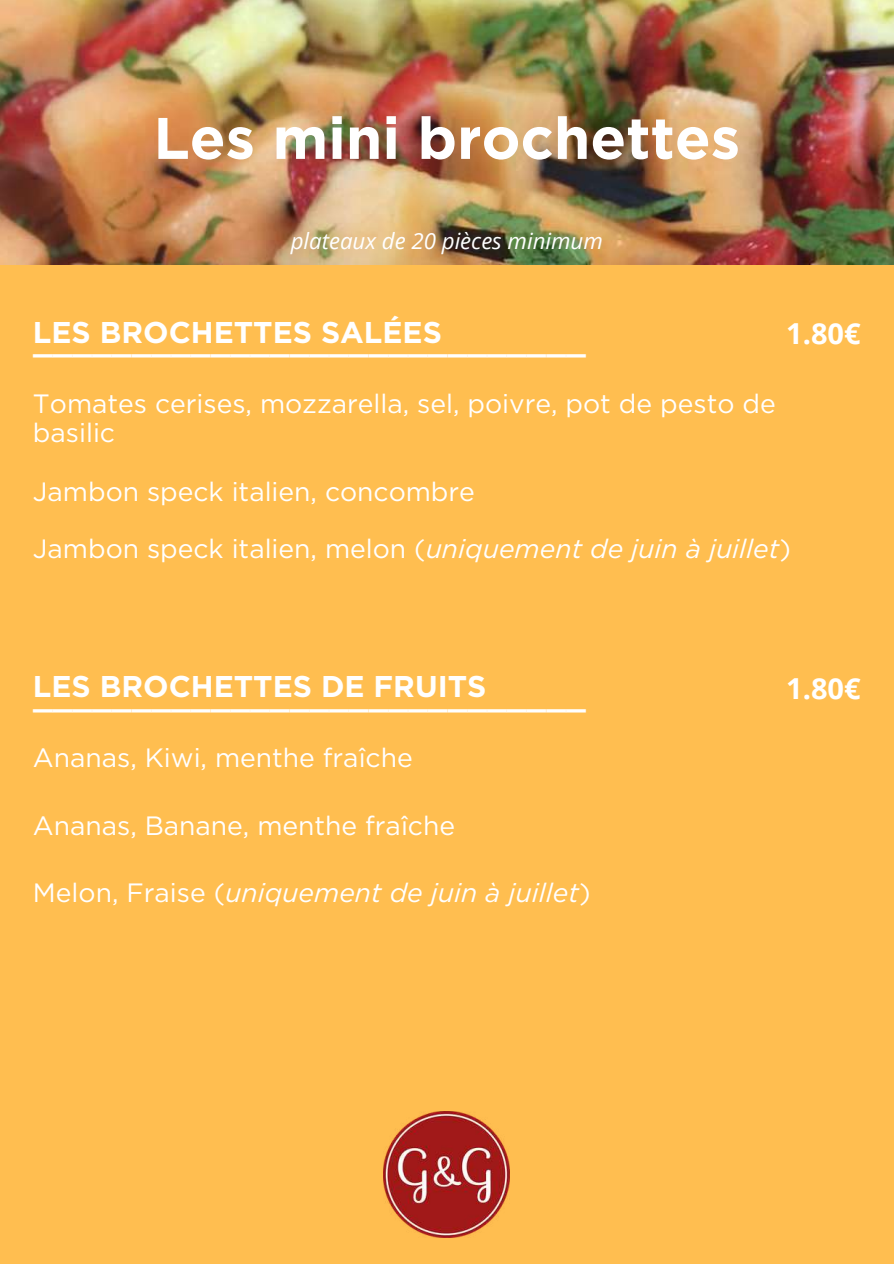
<style>
.page{position:relative;width:894px;height:1264px;background:#fff}
.page>*{position:absolute;margin:0;border:0;box-sizing:border-box;transform-origin:0 0}
.t1{font:700 58.5px "Gotham";color:#fff}
.t2{font:700 48px "Open Sans";color:#fff}
.t3{font:700 28.95px "Open Sans";color:#fff}
.t4{font:26.55px/29.2px "Gotham";color:#fff}
.t5{font:italic 26.55px "Gotham";color:#fff}
.t6{font:italic 22.2px "Open Sans";color:#fff}
.s1{font-style:italic}
.s2{font-style:normal}
</style>
<div class="page">
<div style="left:0;top:0;width:893px;height:1263px;background:#ffbe50"></div>
<img style="left:0;top:0;width:893px;height:264px">
<img style="left:384px;top:1111px;width:126px;height:126px">
<h1 class="t1" style="left:153px;top:103px;width:588px">Les mini brochettes</h1>
<p class="t6" style="left:290px;top:225px;width:313px">plateaux de 20 pièces minimum</p>
<h2 class="t2" style="left:33px;top:299px;width:554px"><sup>L</sup>_ <sup>E</sup>_ <sup>S</sup>_ _<sup>B</sup>_<sup>R</sup>_<sup>O</sup>_ <sup>C</sup>_ <sup>H</sup>_ _<sup>E</sup> _<sup>T</sup> _<sup>T</sup> _<sup>E</sup> _<sup>S</sup> _<sup>S</sup>_<sup>A</sup>_<sup>L</sup>_<sup>É</sup>_<sup>E</sup>_<sup>S</sup>_ _ _ _ _ _ _ _</h2>
<p class="t3" style="left:786px;top:313px;width:76px">1.80€</p>
<p class="t4" style="left:33px;top:389px;width:744px">Tomates cerises, mozzarella, sel, poivre, pot de pesto de basilic</p>
<p class="t4" style="left:33px;top:462px;width:759px;line-height:57.3px">Jambon speck italien, concombre<br>Jambon speck italien, melon (<span class="s1">uniquement de juin à juillet</span>)</p>
<h2 class="t2" style="left:33px;top:653px;width:554px"><sup>L</sup>_ <sup>E</sup>_ <sup>S</sup>_ _<sup>B</sup>_<sup>R</sup>_<sup>O</sup>_ <sup>C</sup>_ <sup>H</sup>_ _<sup>E</sup> _<sup>T</sup> _<sup>T</sup> _<sup>E</sup> _<sup>S</sup> _<sup>D</sup>_<sup>E</sup>_ _<sup>F</sup>_<sup>R</sup>_<sup>U</sup>_<sup>I</sup> _<sup>T</sup> <sup>S</sup>_ _ _ _ _ _</h2>
<p class="t4" style="left:33px;top:743px;width:381px">Ananas, Kiwi, menthe fraîche</p>
<p class="t4" style="left:33px;top:810px;width:423px">Ananas, Banane, menthe fraîche</p>
<p class="t5" style="left:33px;top:877px;width:559px"><span class="s2">Melon, Fraise (</span>uniquement de juin à juillet<span class="s2">)</span></p>
<p class="t3" style="left:786px;top:668px;width:76px">1.80€</p>
</div>
